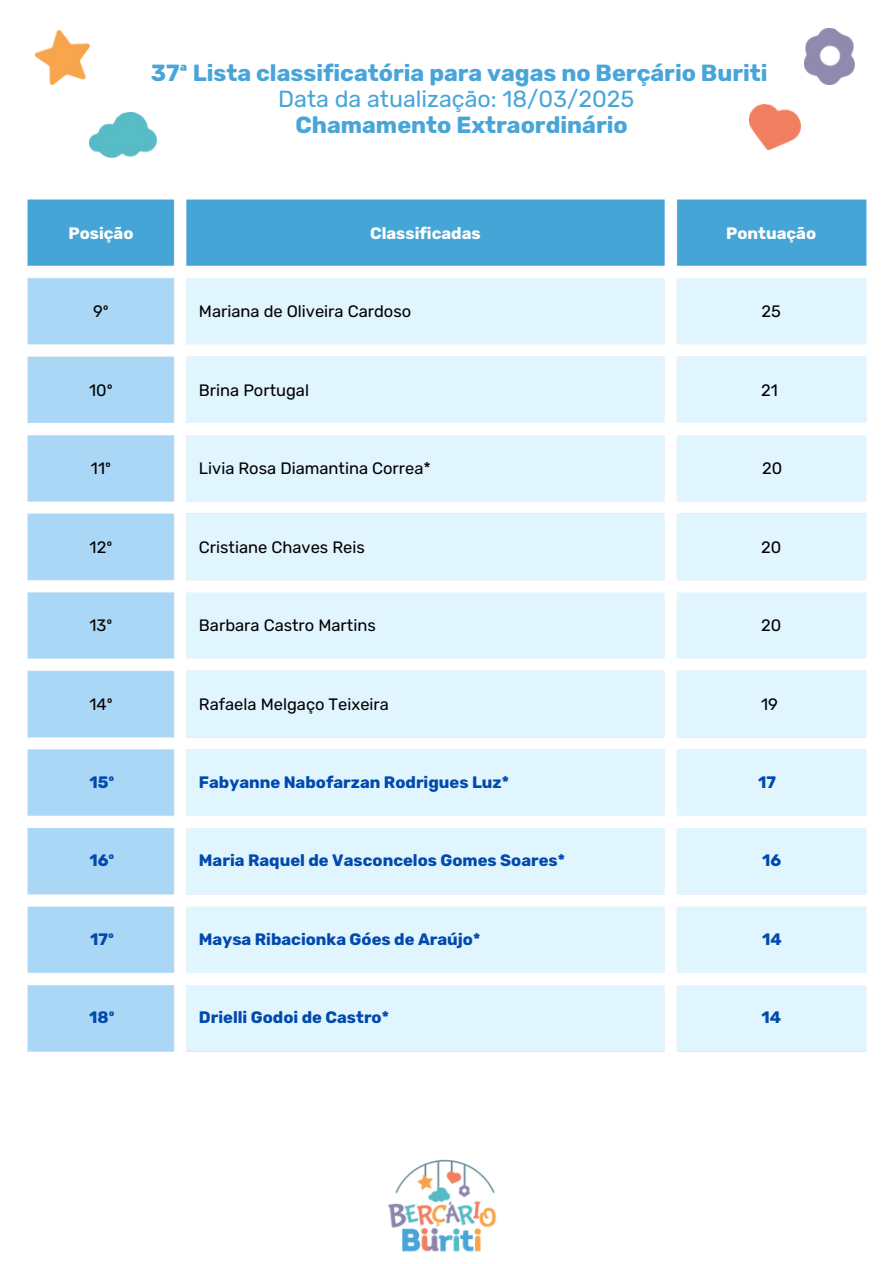
<style>
.page{position:relative;width:894px;height:1264px;background:#fff}
.page>*{position:absolute;margin:0;border:0;box-sizing:border-box;transform-origin:0 0}
.t1{font:700 23.25px/25.8px "Rubik";color:#48a5d9;text-align:center}
.t2{font:16.5px "Rubik";color:#000}
.t3{font:700 16.5px "Rubik";color:#004aad}
.t4{font:700 16.5px "Rubik";color:#fff}
.s1{font-weight:400}
</style>
<div class="page">
<img style="left:388px;top:1159px;width:109px;height:93px">
<img style="left:27px;top:199px;width:840px;height:853px">
<img style="left:89px;top:113px;width:68px;height:45px">
<img style="left:35px;top:30px;width:54px;height:54px">
<img style="left:749px;top:105px;width:51px;height:45px">
<img style="left:804px;top:29px;width:50px;height:56px">
<p class="t1" style="left:151px;top:61px;width:618px">37ª Lista classificatória para vagas no Berçário Buriti<br><span class="s1">Data da atualização: 18/03/2025<br></span>Chamamento Extraordinário</p>
<p class="t4" style="left:68px;top:224px;width:66px">Posição</p>
<p class="t4" style="left:370px;top:224px;width:112px">Classificadas</p>
<p class="t4" style="left:726px;top:224px;width:91px">Pontuação</p>
<p class="t2" style="left:93px;top:302px;width:17px">9º</p>
<h2 class="t2" style="left:199px;top:302px;width:214px">Mariana de Oliveira Cardoso</h2>
<p class="t2" style="left:761px;top:302px;width:21px">25</p>
<p class="t2" style="left:89px;top:380px;width:25px">10º</p>
<p class="t2" style="left:199px;top:380px;width:112px">Brina Portugal</p>
<h2 class="t2" style="left:760px;top:380px;width:18px">21</h2>
<p class="t2" style="left:91px;top:459px;width:22px">11º</p>
<h2 class="t2" style="left:199px;top:459px;width:233px">Livia Rosa Diamantina Correa*</h2>
<p class="t2" style="left:761px;top:459px;width:22px">20</p>
<h2 class="t2" style="left:90px;top:537px;width:24px">12º</h2>
<h2 class="t2" style="left:199px;top:537px;width:167px">Cristiane Chaves Reis</h2>
<h2 class="t2" style="left:760px;top:537px;width:22px">20</h2>
<p class="t2" style="left:89px;top:615px;width:24px">13º</p>
<h2 class="t2" style="left:199px;top:615px;width:178px">Barbara Castro Martins</h2>
<p class="t2" style="left:760px;top:615px;width:22px">20</p>
<p class="t2" style="left:89px;top:694px;width:25px">14º</p>
<h2 class="t2" style="left:199px;top:694px;width:191px">Rafaela Melgaço Teixeira</h2>
<h2 class="t2" style="left:760px;top:694px;width:18px">19</h2>
<h1 class="t3" style="left:90px;top:772px;width:26px">15º</h1>
<p class="t3" style="left:199px;top:772px;width:311px">Fabyanne Nabofarzan Rodrigues Luz*</p>
<h2 class="t3" style="left:758px;top:772px;width:19px">17</h2>
<p class="t3" style="left:89px;top:850px;width:26px">16º</p>
<p class="t3" style="left:199px;top:850px;width:367px">Maria Raquel de Vasconcelos Gomes Soares*</p>
<h2 class="t3" style="left:762px;top:850px;width:21px">16</h2>
<p class="t3" style="left:90px;top:929px;width:25px">17º</p>
<p class="t3" style="left:199px;top:929px;width:283px">Maysa Ribacionka Góes de Araújo*</p>
<p class="t3" style="left:762px;top:929px;width:21px">14</p>
<p class="t3" style="left:89px;top:1007px;width:27px">18º</p>
<p class="t3" style="left:199px;top:1007px;width:191px">Drielli Godoi de Castro*</p>
<p class="t3" style="left:761px;top:1007px;width:21px">14</p>
</div>
